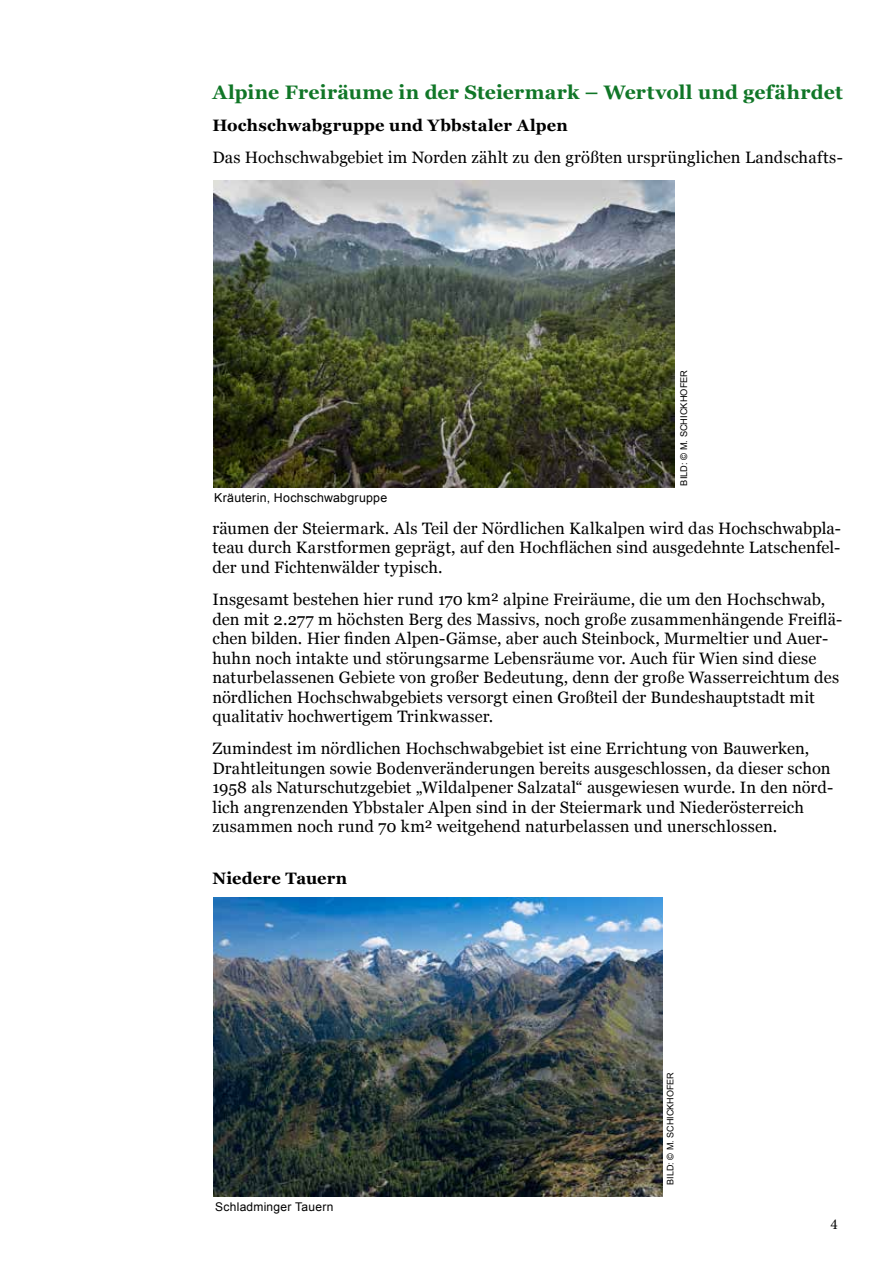
<style>
.page{position:relative;width:893px;height:1263px;background:#fff}
.page>*{position:absolute;margin:0;border:0;box-sizing:border-box;transform-origin:0 0}
.t1{font:700 19.5px "Georgia";letter-spacing:.01em;color:#107627}
.t2{font:16.5px/19.5px "Georgia";letter-spacing:.005em;color:#000}
.t3{font:700 16.5px "Georgia";letter-spacing:.01em;color:#000}
.t4{font:15px "Minion Pro";color:#000}
.t5{font:12.45px "Arial";letter-spacing:.02em;color:#000}
.t6{font:12px "Arial";letter-spacing:.02em;color:#000}
.t7{font:9.3px "Arial";color:#000}
.t8{font:9px "Arial";color:#000}
</style>
<div class="page">
<img style="left:213px;top:180px;width:462px;height:308px">
<img style="left:213px;top:898px;width:450px;height:298px">
<p class="t1" style="left:212px;top:79px;width:632px">Alpine Freiräume in der Steiermark – Wertvoll und gefährdet</p>
<p class="t3" style="left:212px;top:115px;width:357px">Hochschwabgruppe und Ybbstaler Alpen</p>
<p class="t2" style="left:212px;top:148px;width:632px">Das Hochschwabgebiet im Norden zählt zu den größten ursprünglichen Landschafts-</p>
<p class="t5" style="left:214px;top:490px;width:175px">Kräuterin, Hochschwabgruppe</p>
<p class="t7" style="left:678px;top:486px;width:117px;rotate:-90deg">BILD: © M. SCHICKHOFER</p>
<p class="t2" style="left:212px;top:519px;width:630px;text-align:justify">räumen der Steiermark. Als Teil der Nördlichen Kalkalpen wird das Hochschwabpla&shy;teau durch Karstformen geprägt, auf den Hochflächen sind ausgedehnte Latschenfel&shy;der und Fichtenwälder typisch.</p>
<p class="t2" style="left:212px;top:590px;width:632px">Insgesamt bestehen hier rund 170 km² alpine Freiräume, die um den Hochschwab, den mit 2.277 m höchsten Berg des Massivs, noch große zusammenhängende Freiflä&shy;chen bilden. Hier finden Alpen-Gämse, aber auch Steinbock, Murmeltier und Auer&shy;huhn noch intakte und störungsarme Lebensräume vor. Auch für Wien sind diese naturbelassenen Gebiete von großer Bedeutung, denn der große Wasserreichtum des nördlichen Hochschwabgebiets versorgt einen Großteil der Bundeshauptstadt mit qualitativ hochwertigem Trinkwasser.</p>
<p class="t2" style="left:212px;top:739px;width:622px">Zumindest im nördlichen Hochschwabgebiet ist eine Errichtung von Bauwerken, Drahtleitungen sowie Bodenveränderungen bereits ausgeschlossen, da dieser schon 1958 als Naturschutzgebiet „Wildalpener Salzatal“ ausgewiesen wurde. In den nörd&shy;lich angrenzenden Ybbstaler Alpen sind in der Steiermark und Niederösterreich zusammen noch rund 70 km² weitgehend naturbelassen und unerschlossen.</p>
<p class="t3" style="left:212px;top:868px;width:136px">Niedere Tauern</p>
<p class="t6" style="left:215px;top:1198px;width:120px">Schladminger Tauern</p>
<p class="t8" style="left:664px;top:1184px;width:114px;rotate:-90deg">BILD: © M. SCHICKHOFER</p>
<p class="t4" style="left:830px;top:1214px;width:9px">4</p>
</div>
